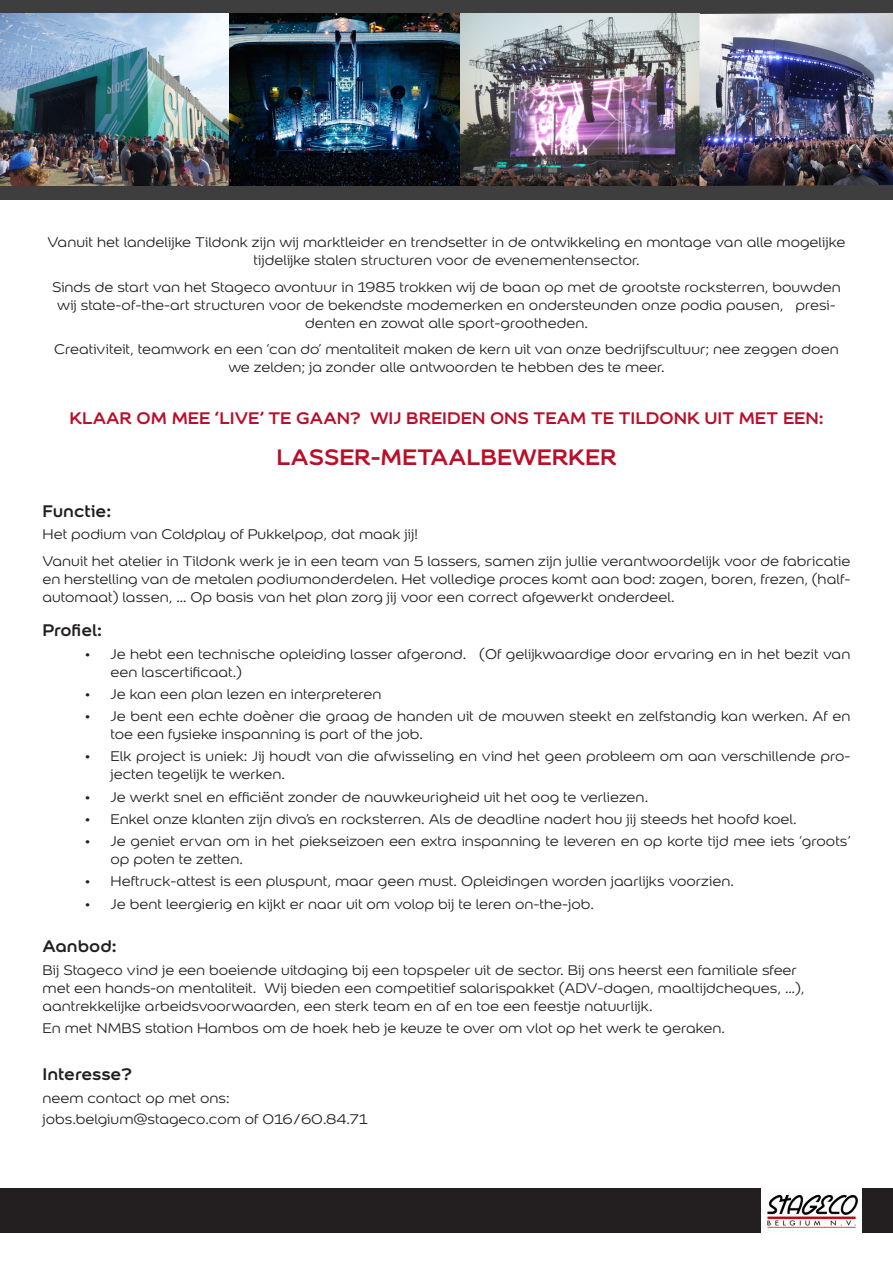
<style>
.page{position:relative;width:893px;height:1263px;background:#fff}
.page>*{position:absolute;margin:0;border:0;box-sizing:border-box;transform-origin:0 0}
.t1{font:700 24px "Colour Sans";color:#ba0e29}
.t2{font:700 18px "Colour Sans";color:#ba0e29}
.t3{font:700 18px "Colour Sans";color:#231f20}
.t4{font:15px/18px "Colour Sans";color:#231f20}
</style>
<div class="page">
<div style="left:0;top:0;width:893px;height:200px;background:#3e3e3f"></div>
<img style="left:0;top:13px;width:893px;height:173px">
<div style="left:0;top:1188px;width:893px;height:45px;background:#231f20"></div>
<img style="left:761px;top:1188px;width:101px;height:45px">
<p class="t4" style="left:48px;top:232px;width:799px;text-align:center">Vanuit het landelijke Tildonk zijn wij marktleider en trendsetter in de ontwikkeling en montage van alle mogelijke tijdelijke stalen structuren voor de evenementensector.</p>
<p class="t4" style="left:52px;top:277px;width:790px;text-align:center">Sinds de start van het Stageco avontuur in 1985 trokken wij de baan op met de grootste rocksterren, bouwden wij state-of-the-art structuren voor de bekendste modemerken en ondersteunden onze podia pausen, presi&shy;denten en zowat alle sport-grootheden.</p>
<p class="t4" style="left:54px;top:339px;width:786px;text-align:center">Creativiteit, teamwork en een ‘can do’ mentaliteit maken de kern uit van onze bedrijfscultuur; nee zeggen doen we zelden; ja zonder alle antwoorden te hebben des te meer.</p>
<p class="t2" style="left:69px;top:403px;width:756px">KLAAR OM MEE ‘LIVE’ TE GAAN? WIJ BREIDEN ONS TEAM TE TILDONK UIT MET EEN:</p>
<p class="t1" style="left:277px;top:438px;width:341px">LASSER-METAALBEWERKER</p>
<p class="t3" style="left:43px;top:496px;width:70px">Functie:</p>
<p class="t4" style="left:43px;top:525px;width:377px">Het podium van Coldplay of Pukkelpop, dat maak jij!</p>
<p class="t4" style="left:43px;top:551px;width:809px;text-align:justify">Vanuit het atelier in Tildonk werk je in een team van 5 lassers, samen zijn jullie verantwoordelijk voor de fabricatie en herstelling van de metalen podiumonderdelen. Het volledige proces komt aan bod: zagen, boren, frezen, (half&shy;automaat) lassen, … Op basis van het plan zorg jij voor een correct afgewerkt onderdeel.</p>
<p class="t3" style="left:43px;top:616px;width:61px">Profiel:</p>
<p class="t4" style="left:111px;top:644px;width:741px;text-indent:-26px">• Je hebt een technische opleiding lasser afgerond. (Of gelijkwaardige door ervaring en in het bezit van een lascertificaat.)</p>
<p class="t4" style="left:85px;top:684px;width:298px">• Je kan een plan lezen en interpreteren</p>
<p class="t4" style="left:111px;top:706px;width:741px;text-indent:-26px">• Je bent een echte doèner die graag de handen uit de mouwen steekt en zelfstandig kan werken. Af en toe een fysieke inspanning is part of the job.</p>
<p class="t4" style="left:111px;top:746px;width:741px;text-indent:-26px">• Elk project is uniek: Jij houdt van die afwisseling en vind het geen probleem om aan verschillende pro&shy;jecten tegelijk te werken.</p>
<p class="t4" style="left:85px;top:787px;width:565px">• Je werkt snel en efficiënt zonder de nauwkeurigheid uit het oog te verliezen.</p>
<p class="t4" style="left:85px;top:809px;width:713px">• Enkel onze klanten zijn diva’s en rocksterren. Als de deadline nadert hou jij steeds het hoofd koel.</p>
<p class="t4" style="left:111px;top:831px;width:741px;text-indent:-26px">• Je geniet ervan om in het piekseizoen een extra inspanning te leveren en op korte tijd mee iets ‘groots’ op poten te zetten.</p>
<p class="t4" style="left:85px;top:871px;width:650px">• Heftruck-attest is een pluspunt, maar geen must. Opleidingen worden jaarlijks voorzien.</p>
<p class="t4" style="left:85px;top:894px;width:511px">• Je bent leergierig en kijkt er naar uit om volop bij te leren on-the-job.</p>
<p class="t3" style="left:43px;top:932px;width:76px">Aanbod:</p>
<p class="t4" style="left:43px;top:960px;width:764px">Bij Stageco vind je een boeiende uitdaging bij een topspeler uit de sector. Bij ons heerst een familiale sfeer met een hands-on mentaliteit. Wij bieden een competitief salarispakket (ADV-dagen, maaltijdcheques, …), aantrekkelijke arbeidsvoorwaarden, een sterk team en af en toe een feestje natuurlijk.</p>
<p class="t4" style="left:43px;top:1018px;width:684px">En met NMBS station Hambos om de hoek heb je keuze te over om vlot op het werk te geraken.</p>
<p class="t3" style="left:43px;top:1060px;width:91px">Interesse?</p>
<p class="t4" style="left:43px;top:1088px;width:189px">neem contact op met ons:</p>
<p class="t4" style="left:43px;top:1109px;width:327px">jobs.belgium@stageco.com of 016/60.84.71</p>
</div>
